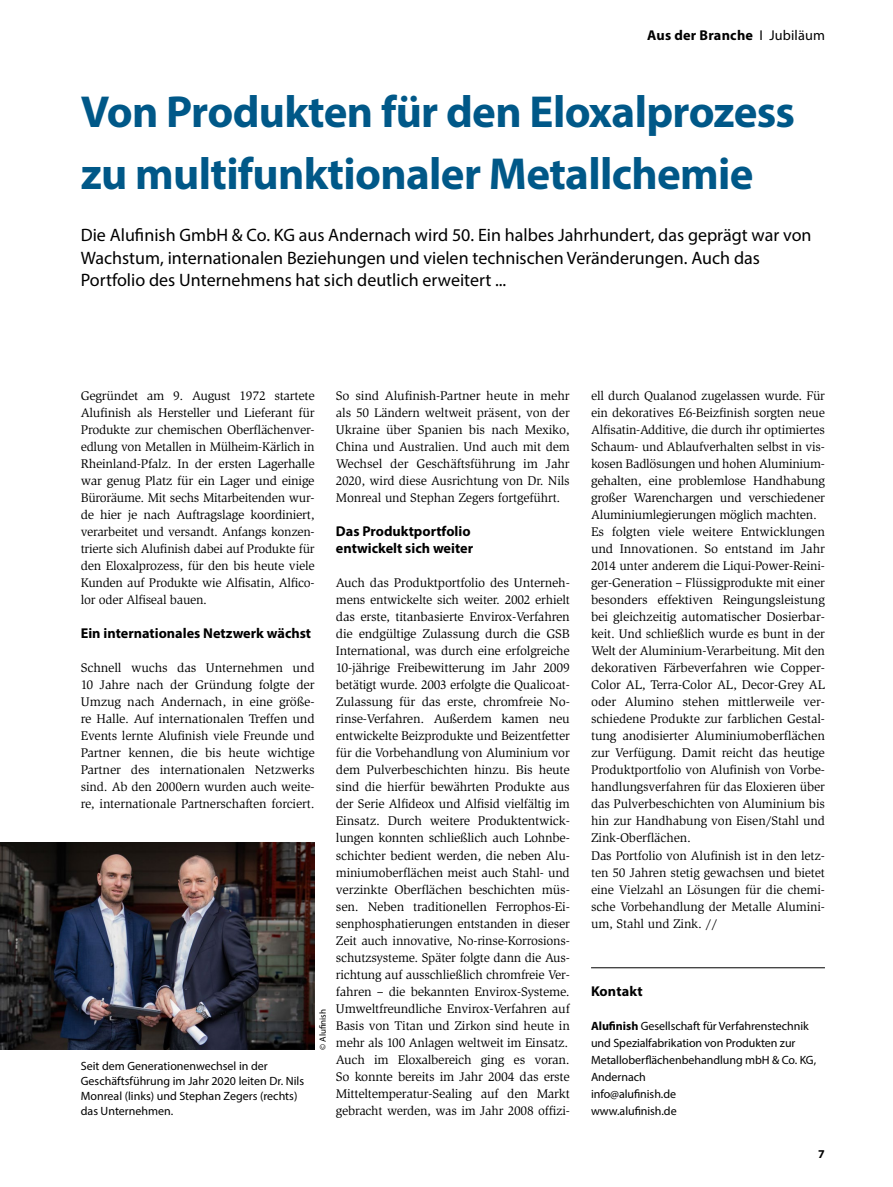
<style>
.page{position:relative;width:893px;height:1187px;background:#fff}
.page>*{position:absolute;margin:0;border:0;box-sizing:border-box;transform-origin:0 0}
.Title_1_kleiner{font:700 45px/61.5px "Myriad Pro";letter-spacing:-.015em;color:#005888}
.Trailer_1{font:18px/22.5px "Myriad Pro";color:#000}
.SectionHeading_1_x{font:700 14.25px/17.1px "Myriad Pro";color:#000}
.Category_x{font:700 14.25px "Myriad Pro";letter-spacing:.02em;color:#000}
.NoXML_Author_Heading{font:700 14.25px "Myriad Pro";letter-spacing:.005em;color:#000}
.Para_x{font:12.9px/17px "Slimbach Std";letter-spacing:-.015em;color:#000;text-align:justify}
.NoXML_Author_Beschre{font:12px/17px "Myriad Pro";letter-spacing:-.005em;color:#000}
.Image_Caption_x{font:12px/15px "Myriad Pro";color:#000}
.t1{font:700 12px "Myriad Pro";color:#000}
.Image_Source_x{font:9px "Myriad Pro";color:#000}
.s1{font-weight:400}
.s2{font-weight:700}
</style>
<div class="page">
<hr style="left:591px;top:967px;width:234px;height:1px;background:#000">
<img style="left:0;top:842px;width:315px;height:207px">
<p class="Category_x" style="left:647px;top:26px;width:179px">Aus der Branche <span class="s1">I Jubiläum</span></p>
<p class="Title_1_kleiner" style="left:81px;top:80px;width:716px">Von Produkten für den Eloxalprozess zu multifunktionaler Metallchemie</p>
<p class="Trailer_1" style="left:81px;top:223px;width:732px">Die Alufinish GmbH &amp; Co. KG aus Andernach wird 50. Ein halbes Jahrhundert, das geprägt war von<br>Wachstum, internationalen Beziehungen und vielen technischen Veränderungen. Auch das<br>Portfolio des Unternehmens hat sich deutlich erweitert ...</p>
<p class="Para_x" style="left:81px;top:387px;width:235px">Gegründet am 9. August 1972 startete Alufinish als Hersteller und Lieferant für Produkte zur chemischen Oberflächenver&shy;edlung von Metallen in Mülheim-Kärlich in Rheinland-Pfalz. In der ersten Lagerhalle war genug Platz für ein Lager und einige Büroräume. Mit sechs Mitarbeitenden wur&shy;de hier je nach Auftragslage koordiniert, verarbeitet und versandt. Anfangs konzen&shy;trierte sich Alufinish dabei auf Produkte für den Eloxalprozess, für den bis heute viele Kunden auf Produkte wie Alfisatin, Alfico&shy;lor oder Alfiseal bauen.</p>
<p class="SectionHeading_1_x" style="left:81px;top:624px;width:232px">Ein internationales Netzwerk wächst</p>
<p class="Para_x" style="left:81px;top:659px;width:235px">Schnell wuchs das Unternehmen und 10 Jahre nach der Gründung folgte der Umzug nach Andernach, in eine größe&shy;re Halle. Auf internationalen Treffen und Events lernte Alufinish viele Freunde und Partner kennen, die bis heute wichtige Partner des internationalen Netzwerks sind. Ab den 2000ern wurden auch weite&shy;re, internationale Partnerschaften forciert.</p>
<p class="Image_Caption_x" style="left:81px;top:1057px;width:225px">Seit dem Generationenwechsel in der Geschäftsführung im Jahr 2020 leiten Dr. Nils Monreal (links) und Stephan Zegers (rechts) das Unternehmen.</p>
<p class="Image_Source_x" style="left:317px;top:1049px;width:42px;rotate:-90deg">© Alufinish</p>
<p class="Para_x" style="left:336px;top:387px;width:235px">So sind Alufinish-Partner heute in mehr als 50 Ländern weltweit präsent, von der Ukraine über Spanien bis nach Mexiko, China und Australien. Und auch mit dem Wechsel der Geschäftsführung im Jahr 2020, wird diese Ausrichtung von Dr. Nils Monreal und Stephan Zegers fortgeführt.</p>
<p class="SectionHeading_1_x" style="left:336px;top:522px;width:139px">Das Produktportfolio entwickelt sich weiter</p>
<p class="Para_x" style="left:336px;top:574px;width:235px">Auch das Produktportfolio des Unterneh&shy;mens entwickelte sich weiter. 2002 erhielt das erste, titanbasierte Envirox-Verfahren die endgültige Zulassung durch die GSB International, was durch eine erfolgreiche 10-jährige Freibewitterung im Jahr 2009 betätigt wurde. 2003 erfolgte die Qualicoat-Zulassung für das erste, chromfreie No&shy;rinse-Verfahren. Außerdem kamen neu entwickelte Beizprodukte und Beizentfetter für die Vorbehandlung von Aluminium vor dem Pulverbeschichten hinzu. Bis heute sind die hierfür bewährten Produkte aus der Serie Alfideox und Alfisid vielfältig im Einsatz. Durch weitere Produktentwick&shy;lungen konnten schließlich auch Lohnbe&shy;schichter bedient werden, die neben Alu&shy;miniumoberflächen meist auch Stahl- und verzinkte Oberflächen beschichten müs&shy;sen. Neben traditionellen Ferrophos-Ei&shy;senphosphatierungen entstanden in dieser Zeit auch innovative, No-rinse-Korrosions&shy;schutzsysteme. Später folgte dann die Aus&shy;richtung auf ausschließlich chromfreie Ver&shy;fahren – die bekannten Envirox-Systeme.<br>Umweltfreundliche Envirox-Verfahren auf Basis von Titan und Zirkon sind heute in mehr als 100 Anlagen weltweit im Einsatz.</p>
<p class="Para_x" style="left:336px;top:1050px;width:235px">Auch im Eloxalbereich ging es voran.<br>So konnte bereits im Jahr 2004 das erste Mitteltemperatur-Sealing auf den Markt gebracht werden, was im Jahr 2008 offizi-</p>
<p class="Para_x" style="left:591px;top:387px;width:235px">ell durch Qualanod zugelassen wurde. Für ein dekoratives E6-Beizfinish sorgten neue Alfisatin-Additive, die durch ihr optimiertes Schaum- und Ablaufverhalten selbst in vis&shy;kosen Badlösungen und hohen Aluminium&shy;gehalten, eine problemlose Handhabung großer Warenchargen und verschiedener Aluminiumlegierungen möglich machten.</p>
<p class="Para_x" style="left:591px;top:523px;width:235px">Es folgten viele weitere Entwicklungen und Innovationen. So entstand im Jahr 2014 unter anderem die Liqui-Power-Reini&shy;ger-Generation – Flüssigprodukte mit einer besonders effektiven Reingungsleistung bei gleichzeitig automatischer Dosierbar&shy;keit. Und schließlich wurde es bunt in der Welt der Aluminium-Verarbeitung. Mit den dekorativen Färbeverfahren wie Copper-Color AL, Terra-Color AL, Decor-Grey AL oder Alumino stehen mittlerweile ver&shy;schiedene Produkte zur farblichen Gestal&shy;tung anodisierter Aluminiumoberflächen zur Verfügung. Damit reicht das heutige Produktportfolio von Alufinish von Vorbe&shy;handlungsverfahren für das Eloxieren über das Pulverbeschichten von Aluminium bis hin zur Handhabung von Eisen/Stahl und Zink-Oberflächen.</p>
<p class="Para_x" style="left:591px;top:846px;width:235px">Das Portfolio von Alufinish ist in den letz&shy;ten 50 Jahren stetig gewachsen und bietet eine Vielzahl an Lösungen für die chemi&shy;sche Vorbehandlung der Metalle Alumini&shy;um, Stahl und Zink. //</p>
<p class="NoXML_Author_Heading" style="left:591px;top:981px;width:53px">Kontakt</p>
<p class="NoXML_Author_Beschre" style="left:591px;top:1016px;width:227px"><span class="s2">Alufinish</span> Gesellschaft für Verfahrenstechnik und Spezialfabrikation von Produkten zur Metalloberflächenbehandlung mbH &amp; Co. KG, Andernach</p>
<p class="NoXML_Author_Beschre" style="left:591px;top:1084px;width:86px">info@alufinish.de</p>
<p class="NoXML_Author_Beschre" style="left:591px;top:1101px;width:87px">www.alufinish.de</p>
<p class="t1" style="left:818px;top:1145px;width:8px">7</p>
</div>
